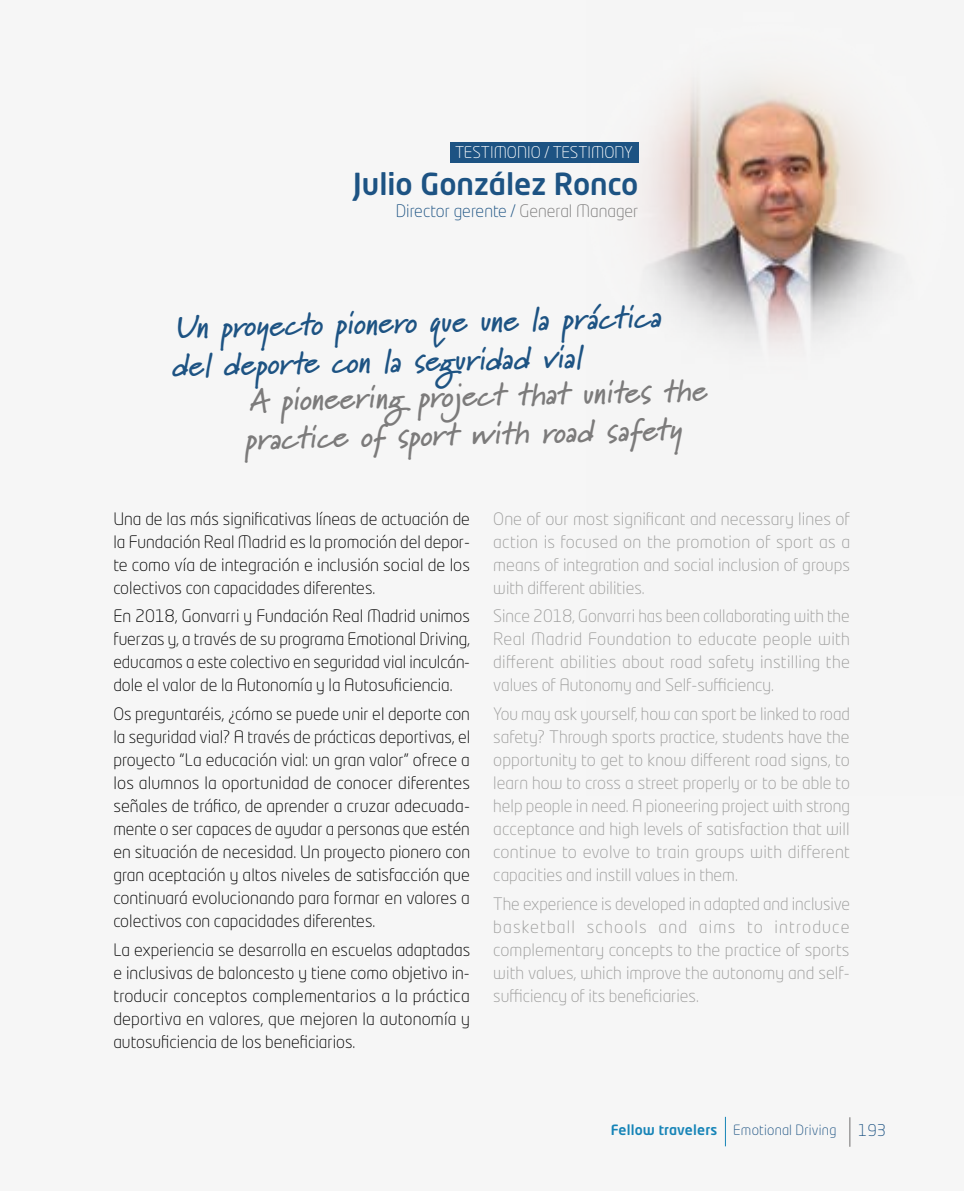
<style>
.page{position:relative;width:964px;height:1191px;background:#f6f6f6}
.page>*{position:absolute;margin:0;border:0;box-sizing:border-box;transform-origin:0 0}
.t1{font:700 32px/38.6px "Marydale";color:#1d5383}
.t2{font:700 32px/38.6px "Marydale";color:#7c7b7b}
.t3{font:500 30px "Neo Tech Std";color:#1d5383}
.t4{font:300 17px/23px "Neo Tech Std";color:#000;text-align:justify}
.t5{font:300 17px/23px "Neo Tech Std";color:#9d9d9c;text-align:justify}
.t6{font:300 17px "Neo Tech Std";color:#1d5383}
.t7{font:300 16px "Neo Tech Std";color:#fff}
.t8{font:300 16px "Neo Tech Std";color:#1d5383}
.t9{font:300 14px "Neo Tech Std";letter-spacing:.015em;color:#1d5383}
.s1{color:#7c7b7b}
.s2{font-weight:500;color:#1684b7}
</style>
<div class="page">
<img style="left:586px;top:80px;width:310px;height:263px">
<div style="left:450px;top:142px;width:188px;height:20px;background:#1d5383"></div>
<svg style="left:849px;top:1117px;width:1px;height:29px"></svg>
<hr style="left:725px;top:1116px;width:1px;height:30px;background:#1684b7">
<p class="t7" style="left:455px;top:143px;width:179px">TESTIMONIO / TESTIMONY</p>
<h2 class="t3" style="left:353px;top:165px;width:287px">Julio González Ronco</h2>
<p class="t6" style="left:396px;top:200px;width:244px">Director gerente / <span class="s1">General Manager</span></p>
<h1 class="t1" style="left:170px;top:306px;width:492px;rotate:-1deg">Un proyecto pionero que une la práctica del deporte con la seguridad vial</h1>
<h1 class="t2" style="left:244px;top:379px;width:464px;rotate:-1deg">A pioneering project that unites the practice of sport with road safety</h1>
<p class="t4" style="left:113px;top:506px;width:358px">Una de las más significativas líneas de actuación de la Fundación Real Madrid es la promoción del depor&shy;te como vía de integración e inclusión social de los colectivos con capacidades diferentes.</p>
<p class="t4" style="left:113px;top:604px;width:358px">En 2018, Gonvarri y Fundación Real Madrid unimos fuerzas y, a través de su programa Emotional Driving, educamos a este colectivo en seguridad vial inculcán&shy;dole el valor de la Autonomía y la Autosuficiencia.</p>
<p class="t4" style="left:113px;top:702px;width:358px">Os preguntaréis, ¿cómo se puede unir el deporte con la seguridad vial? A través de prácticas deportivas, el proyecto “La educación vial: un gran valor” ofrece a los alumnos la oportunidad de conocer diferentes señales de tráfico, de aprender a cruzar adecuada&shy;mente o ser capaces de ayudar a personas que estén en situación de necesidad. Un proyecto pionero con gran aceptación y altos niveles de satisfacción que continuará evolucionando para formar en valores a colectivos con capacidades diferentes.</p>
<p class="t4" style="left:113px;top:937px;width:358px">La experiencia se desarrolla en escuelas adaptadas e inclusivas de baloncesto y tiene como objetivo in&shy;troducir conceptos complementarios a la práctica deportiva en valores, que mejoren la autonomía y autosuficiencia de los beneficiarios.</p>
<p class="t5" style="left:493px;top:506px;width:358px">One of our most significant and necessary lines of action is focused on the promotion of sport as a means of integration and social inclusion of groups with different abilities.</p>
<p class="t5" style="left:493px;top:604px;width:358px">Since 2018, Gonvarri has been collaborating with the Real Madrid Foundation to educate people with different abilities about road safety instilling the values of Autonomy and Self-sufficiency.</p>
<p class="t5" style="left:493px;top:702px;width:358px">You may ask yourself, how can sport be linked to road safety? Through sports practice, students have the opportunity to get to know different road signs, to learn how to cross a street properly or to be able to help people in need. A pioneering project with strong acceptance and high levels of satisfaction that will continue to evolve to train groups with different capacities and instill values in them.</p>
<p class="t5" style="left:493px;top:891px;width:358px">The experience is developed in adapted and inclusive basketball schools and aims to introduce complementary concepts to the practice of sports with values, which improve the autonomy and self&shy;sufficiency of its beneficiaries.</p>
<p class="t9" style="left:611px;top:1122px;width:227px"><span class="s2">Fellow travelers</span> Emotional Driving</p>
<p class="t8" style="left:858px;top:1120px;width:29px">193</p>
</div>
